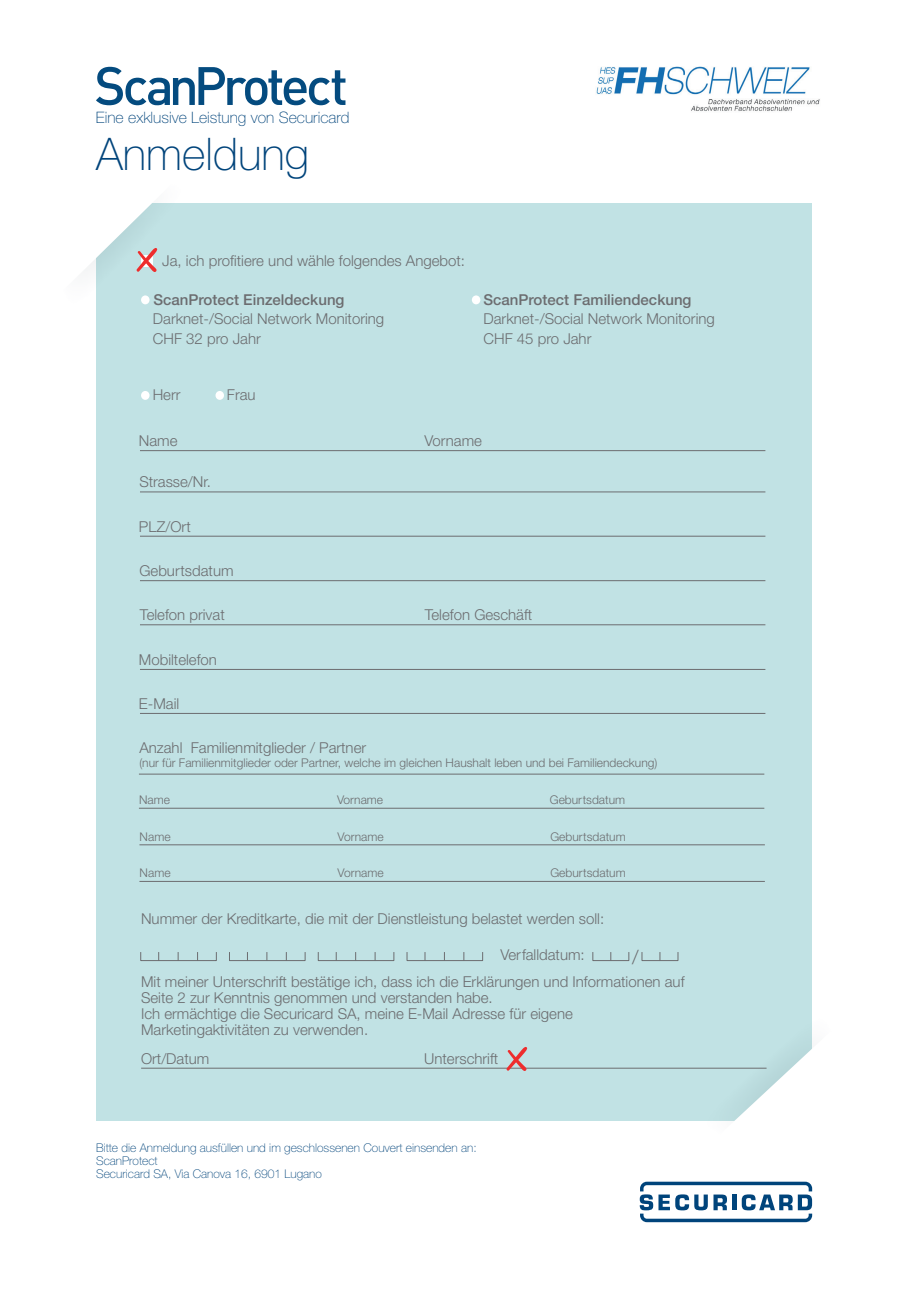
<style>
.page{position:relative;width:919px;height:1289px;background:#fff}
.page>*{position:absolute;margin:0;border:0;box-sizing:border-box;transform-origin:0 0}
.t1{font:100 45px "Helvetica Neue LT Std";color:#00447b}
.t2{font:300 19.5px "Helvetica Neue LT Std";color:#6c6d70}
.t3{font:100 15.75px "Helvetica Neue LT Std";color:#00447b}
.t4{font:300 15px/16px "Helvetica Neue LT Std";color:#6c6d70}
.t5{font:500 15px "Helvetica Neue LT Std";color:#6c6d70}
.t6{font:300 12px "Helvetica Neue LT Std";color:#6c6d70}
.t7{font:100 12px/12.9px "Helvetica Neue LT Std";color:#00447b}
</style>
<div class="page">
<div style="left:96px;top:203px;width:715px;height:917px;background:#c1e2e4"></div>
<hr style="left:140px;top:450px;width:625px;height:1px;background:#6c6d70">
<hr style="left:140px;top:491px;width:625px;height:1px;background:#6c6d70">
<hr style="left:140px;top:536px;width:625px;height:1px;background:#6c6d70">
<hr style="left:140px;top:580px;width:625px;height:1px;background:#6c6d70">
<hr style="left:140px;top:624px;width:625px;height:1px;background:#6c6d70">
<hr style="left:140px;top:669px;width:625px;height:1px;background:#6c6d70">
<hr style="left:140px;top:713px;width:625px;height:1px;background:#6c6d70">
<hr style="left:139px;top:773px;width:625px;height:1px;background:#6c6d70">
<hr style="left:139px;top:808px;width:625px;height:1px;background:#6c6d70">
<hr style="left:139px;top:844px;width:625px;height:1px;background:#6c6d70">
<hr style="left:139px;top:881px;width:625px;height:1px;background:#6c6d70">
<hr style="left:141px;top:1067px;width:625px;height:1px;background:#6c6d70">
<div style="left:141px;top:391px;width:8px;height:9px;background:#fff;border-radius:50%"></div>
<div style="left:472px;top:295px;width:8px;height:9px;background:#fff;border-radius:50%"></div>
<div style="left:215px;top:391px;width:9px;height:9px;background:#fff;border-radius:50%"></div>
<svg style="left:505px;top:1047px;width:22px;height:24px"></svg>
<svg style="left:639px;top:999px;width:174px;height:223px"></svg>
<svg style="left:84px;top:67px;width:261px;height:238px"></svg>
<img style="left:596px;top:66px;width:224px;height:45px">
<p class="t3" style="left:96px;top:108px;width:255px">Eine exklusive Leistung von Securicard</p>
<h1 class="t1" style="left:96px;top:129px;width:214px">Anmeldung</h1>
<p class="t4" style="left:162px;top:252px;width:304px">Ja, ich profitiere und wähle folgendes Angebot:</p>
<p class="t5" style="left:153px;top:291px;width:192px">ScanProtect Einzeldeckung</p>
<p class="t5" style="left:483px;top:291px;width:209px">ScanProtect Familiendeckung</p>
<p class="t4" style="left:153px;top:309px;width:233px;line-height:19.5px">Darknet-/Social Network Monitoring<br>CHF 32 pro Jahr</p>
<p class="t4" style="left:483px;top:309px;width:233px;line-height:19.5px">Darknet-/Social Network Monitoring<br>CHF 45 pro Jahr</p>
<p class="t4" style="left:153px;top:386px;width:29px">Herr</p>
<p class="t4" style="left:227px;top:386px;width:30px">Frau</p>
<p class="t4" style="left:139px;top:432px;width:40px">Name</p>
<p class="t4" style="left:424px;top:432px;width:59px">Vorname</p>
<p class="t4" style="left:139px;top:473px;width:73px">Strasse/Nr.</p>
<p class="t4" style="left:139px;top:518px;width:54px">PLZ/Ort</p>
<p class="t4" style="left:139px;top:562px;width:96px">Geburtsdatum</p>
<p class="t4" style="left:140px;top:606px;width:86px">Telefon privat</p>
<p class="t4" style="left:425px;top:606px;width:109px">Telefon Geschäft</p>
<p class="t4" style="left:139px;top:651px;width:80px">Mobiltelefon</p>
<p class="t4" style="left:139px;top:695px;width:42px">E-Mail</p>
<p class="t4" style="left:139px;top:739px;width:228px">Anzahl Familienmitglieder / Partner</p>
<p class="t6" style="left:139px;top:755px;width:519px">(nur für Familienmitglieder oder Partner, welche im gleichen Haushalt leben und bei Familiendeckung)</p>
<p class="t6" style="left:139px;top:792px;width:32px">Name</p>
<p class="t6" style="left:337px;top:792px;width:48px">Vorname</p>
<p class="t6" style="left:550px;top:792px;width:77px">Geburtsdatum</p>
<p class="t6" style="left:140px;top:829px;width:32px">Name</p>
<p class="t6" style="left:337px;top:829px;width:48px">Vorname</p>
<p class="t6" style="left:550px;top:829px;width:77px">Geburtsdatum</p>
<p class="t6" style="left:140px;top:865px;width:32px">Name</p>
<p class="t6" style="left:337px;top:865px;width:48px">Vorname</p>
<p class="t6" style="left:550px;top:865px;width:77px">Geburtsdatum</p>
<p class="t4" style="left:141px;top:910px;width:464px">Nummer der Kreditkarte, die mit der Dienstleistung belastet werden soll:</p>
<p class="t4" style="left:500px;top:946px;width:86px">Verfalldatum:</p>
<h2 class="t2" style="left:632px;top:944px;width:8px">/</h2>
<p class="t4" style="left:141px;top:973px;width:545px">Mit meiner Unterschrift bestätige ich, dass ich die Erklärungen und Informationen auf Seite 2 zur Kenntnis genommen und verstanden habe.<br>Ich ermächtige die Securicard SA, meine E-Mail Adresse für eigene Marketingaktivitäten zu verwenden.</p>
<p class="t4" style="left:141px;top:1049px;width:70px">Ort/Datum</p>
<p class="t4" style="left:424px;top:1049px;width:76px">Unterschrift</p>
<p class="t7" style="left:96px;top:1141px;width:382px">Bitte die Anmeldung ausfüllen und im geschlossenen Couvert einsenden an:<br>ScanProtect<br>Securicard SA, Via Canova 16, 6901 Lugano</p>
</div>
